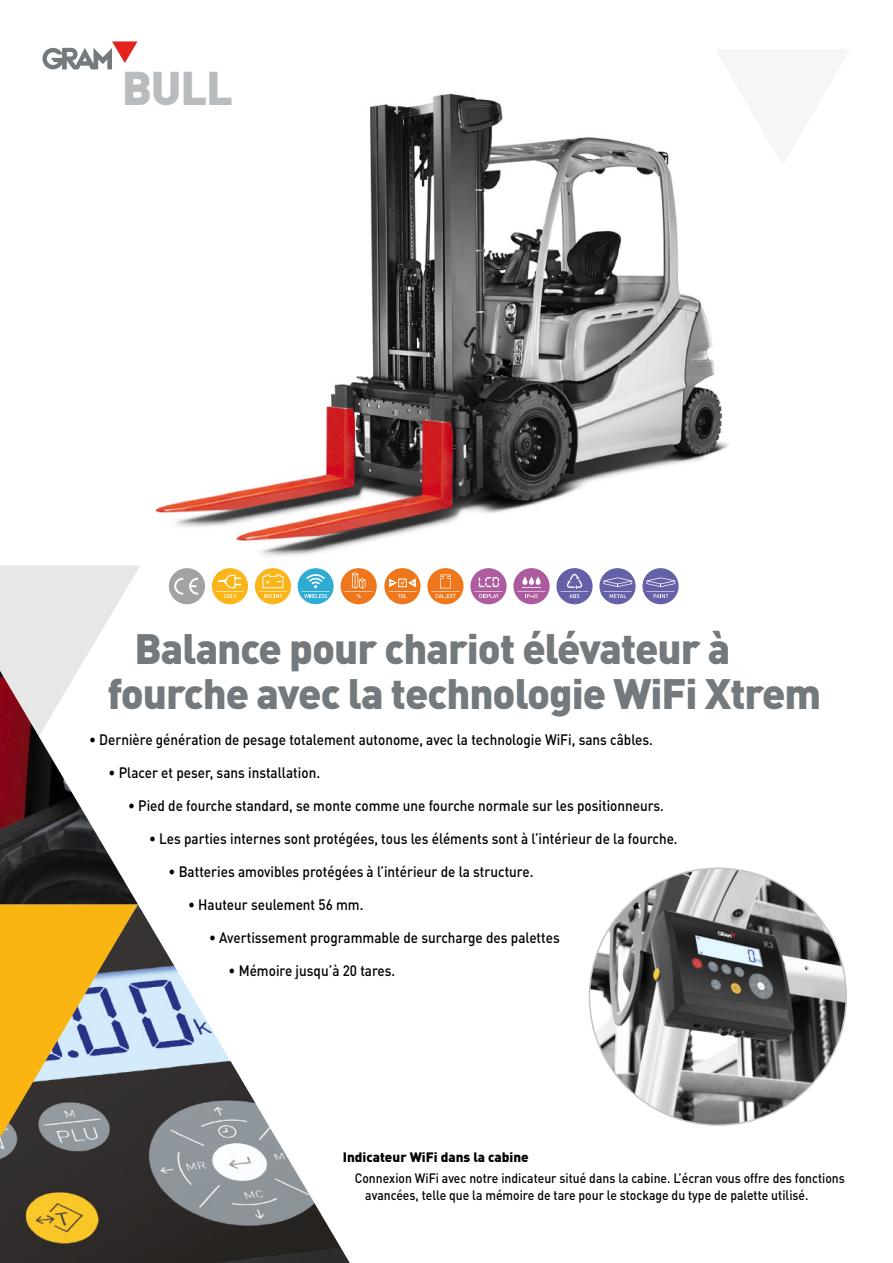
<style>
.page{position:relative;width:893px;height:1263px;background:#fff}
.page>*{position:absolute;margin:0;border:0;box-sizing:border-box;transform-origin:0 0}
.t1{font:900 46.65px "DIN Pro";color:#b9bcbe}
.t2{font:900 42px "DIN Pro";letter-spacing:-.025em;color:#73797c}
.t3{font:500 15px "DIN Pro";color:#000;scale:.9 1}
.Funciones{font:500 13.5px/16.5px "DIN Pro";color:#000;scale:.9 1}
.Funciones-2{font:900 13.5px "DIN Pro";color:#000}
</style>
<div class="page">
<img style="left:155px;top:93px;width:574px;height:489px">
<svg style="left:0;top:565px;width:140px;height:106px"></svg>
<img style="left:0;top:671px;width:138px;height:233px">
<img style="left:0;top:904px;width:350px;height:359px">
<img style="left:589px;top:868px;width:257px;height:257px;border-radius:128px">
<svg style="left:715px;top:93px;width:14px;height:73px"></svg>
<svg style="left:42px;top:41px;width:96px;height:28px"></svg>
<div style="left:169px;top:568px;width:36px;height:36px;background:#a3a2a2;border-radius:50%"></div>
<svg style="left:174px;top:578px;width:9px;height:17px"></svg>
<svg style="left:189px;top:578px;width:9px;height:17px"></svg>
<div style="left:212px;top:568px;width:36px;height:36px;background:#fab518;border-radius:50%"></div>
<svg style="left:216px;top:575px;width:28px;height:23px"></svg>
<div style="left:255px;top:568px;width:36px;height:36px;background:#fab518;border-radius:50%"></div>
<svg style="left:259px;top:574px;width:28px;height:24px"></svg>
<div style="left:341px;top:568px;width:36px;height:36px;background:#ee771b;border-radius:50%"></div>
<svg style="left:345px;top:572px;width:28px;height:26px"></svg>
<div style="left:298px;top:568px;width:36px;height:36px;background:#2facd4;border-radius:50%"></div>
<svg style="left:302px;top:574px;width:28px;height:24px"></svg>
<div style="left:642px;top:568px;width:37px;height:36px;background:#6561a9;border-radius:50%"></div>
<svg style="left:646px;top:577px;width:29px;height:21px"></svg>
<div style="left:599px;top:568px;width:37px;height:36px;background:#6561a9;border-radius:50%"></div>
<svg style="left:603px;top:577px;width:29px;height:21px"></svg>
<div style="left:427px;top:568px;width:37px;height:36px;background:#ee771b;border-radius:50%"></div>
<svg style="left:431px;top:574px;width:28px;height:24px"></svg>
<div style="left:513px;top:568px;width:37px;height:36px;background:#ad5b9f;border-radius:50%"></div>
<svg style="left:529px;top:576px;width:5px;height:9px"></svg>
<svg style="left:536px;top:576px;width:5px;height:9px"></svg>
<svg style="left:522px;top:576px;width:5px;height:9px"></svg>
<svg style="left:517px;top:587px;width:28px;height:11px"></svg>
<div style="left:384px;top:568px;width:37px;height:36px;background:#ee771b;border-radius:50%"></div>
<svg style="left:388px;top:578px;width:28px;height:20px"></svg>
<div style="left:556px;top:568px;width:37px;height:36px;background:#6561a9;border-radius:50%"></div>
<svg style="left:560px;top:574px;width:29px;height:24px"></svg>
<div style="left:470px;top:568px;width:37px;height:36px;background:#ae5b9f;border-radius:50%"></div>
<svg style="left:474px;top:577px;width:28px;height:21px"></svg>
<p class="t1" style="left:122px;top:57px;width:113px">BULL</p>
<p class="t2" style="left:135px;top:620px;width:597px">Balance pour chariot élévateur à</p>
<p class="t2" style="left:108px;top:665px;width:715px">fourche avec la technologie WiFi Xtrem</p>
<p class="t3" style="left:89px;top:729px;width:628px">• Dernière génération de pesage totalement autonome, avec la technologie WiFi, sans câbles.</p>
<p class="t3" style="left:109px;top:762px;width:237px">• Placer et peser, sans installation.</p>
<p class="t3" style="left:128px;top:795px;width:597px">• Pied de fourche standard, se monte comme une fourche normale sur les positionneurs.</p>
<p class="t3" style="left:149px;top:828px;width:589px">• Les parties internes sont protégées, tous les éléments sont à l’intérieur de la fourche.</p>
<p class="t3" style="left:169px;top:861px;width:407px">• Batteries amovibles protégées à l’intérieur de la structure.</p>
<p class="t3" style="left:188px;top:894px;width:197px">• Hauteur seulement 56 mm.</p>
<p class="t3" style="left:209px;top:927px;width:391px">• Avertissement programmable de surcharge des palettes</p>
<p class="t3" style="left:229px;top:960px;width:187px">• Mémoire jusqu’à 20 tares.</p>
<p class="Funciones-2" style="left:343px;top:1148px;width:187px">Indicateur WiFi dans la cabine</p>
<p class="Funciones" style="left:365px;top:1169px;width:534px;text-indent:-10px">Connexion WiFi avec notre indicateur situé dans la cabine. L’écran vous offre des fonctions avancées, telle que la mémoire de tare pour le stockage du type de palette utilisé.</p>
</div>
